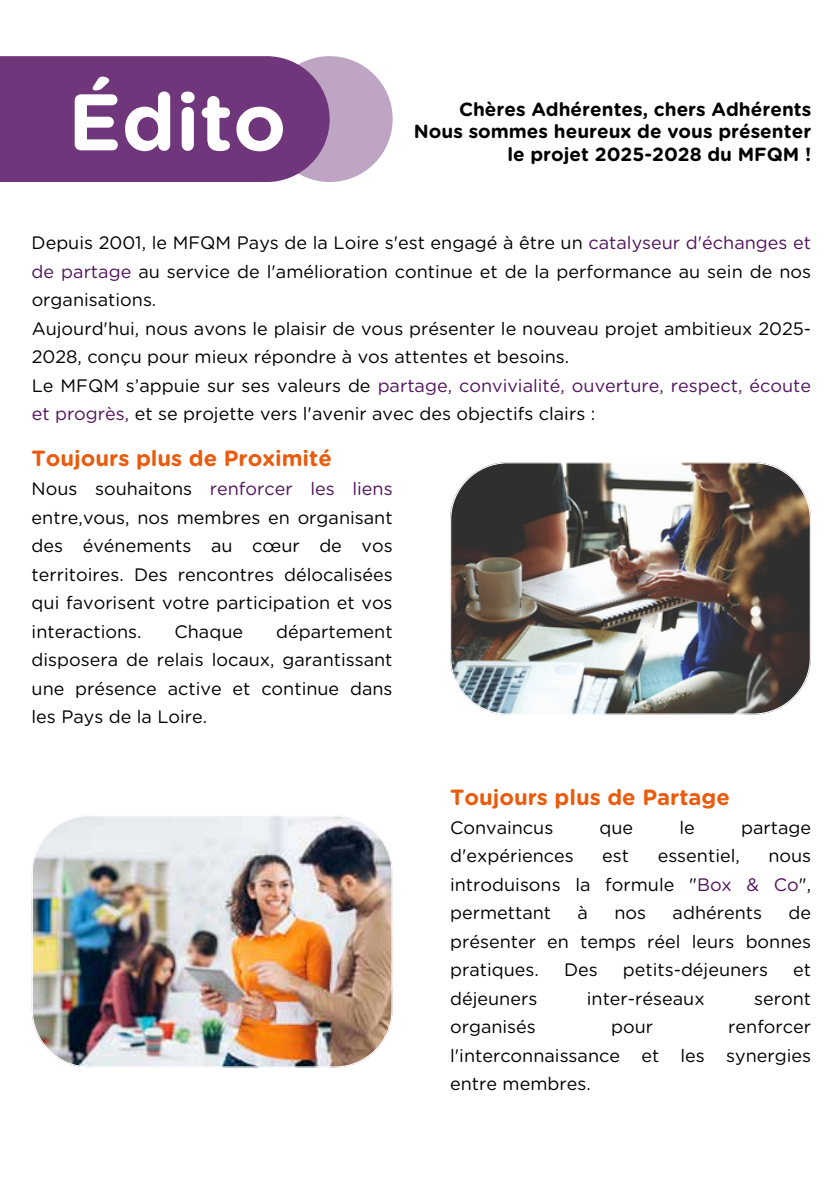
<style>
.page{position:relative;width:840px;height:1191px;background:#fff}
.page>*{position:absolute;margin:0;border:0;box-sizing:border-box;transform-origin:0 0}
.t1{font:700 80px "Gotham Rounded";color:#fff}
.t2{font:700 22px "Gotham Rounded";color:#ea5b0c}
.t3{font:700 19px/22.6px "Gotham Rounded";color:#000;text-align:right}
.t4{font:18px/28.4px "Gotham Rounded";color:#000;text-align:justify}
.s1{color:#50145c}
</style>
<div class="page">
<div style="left:266px;top:56px;width:126px;height:126px;background:#bfa5c4;border-radius:63px"></div>
<div style="left:0;top:56px;width:329px;height:126px;background:#70367c"></div>
<img style="left:450px;top:462px;width:360px;height:252px">
<img style="left:32px;top:816px;width:360px;height:251px">
<h1 class="t1" style="left:68px;top:63px;width:220px">Édito</h1>
<p class="t3" style="left:413px;top:97px;width:398px">Chères Adhérentes, chers Adhérents<br>Nous sommes heureux de vous présenter</p>
<p class="t3" style="left:507px;top:142px;width:305px">le projet 2025-2028 du MFQM !</p>
<p class="t4" style="left:32px;top:227px;width:780px;text-align:left">Depuis 2001, le MFQM Pays de la Loire s'est engagé à être un <span class="s1">catalyseur d'échanges et de partage</span> au service de l'amélioration continue et de la performance au sein de nos organisations.<br>Aujourd'hui, nous avons le plaisir de vous présenter le nouveau projet ambitieux 2025- 2028, conçu pour mieux répondre à vos attentes et besoins.<br>Le MFQM s’appuie sur ses valeurs de <span class="s1">partage, convivialité, ouverture, respect, écoute et progrès,</span> et se projette vers l'avenir avec des objectifs clairs :</p>
<p class="t2" style="left:32px;top:442px;width:301px">Toujours plus de Proximité</p>
<p class="t4" style="left:32px;top:473px;width:362px">Nous souhaitons <span class="s1">renforcer les liens </span>entre,vous, nos membres en organisant des événements au cœur de vos territoires. Des rencontres délocalisées qui favorisent votre participation et vos interactions.</p>
<p class="t4" style="left:32px;top:616px;width:362px;text-indent:244px">département disposera de relais locaux, garantissant une présence active et continue dans les Pays de la Loire.</p>
<p class="t4" style="left:174px;top:616px;width:70px">Chaque</p>
<p class="t2" style="left:450px;top:781px;width:281px">Toujours plus de Partage</p>
<p class="t4" style="left:450px;top:812px;width:105px">Convaincus</p>
<p class="t4" style="left:599px;top:812px;width:35px">que</p>
<p class="t4" style="left:679px;top:812px;width:17px">le</p>
<p class="t4" style="left:740px;top:812px;width:71px">partage</p>
<p class="t4" style="left:450px;top:840px;width:125px">d'expériences</p>
<p class="t4" style="left:602px;top:840px;width:28px">est</p>
<p class="t4" style="left:657px;top:840px;width:84px">essentiel,</p>
<p class="t4" style="left:450px;top:840px;width:362px;text-indent:318px">nous introduisons la formule "<span class="s1">Box &amp; Co</span>", permettant</p>
<p class="t4" style="left:450px;top:897px;width:362px;text-indent:338px">de présenter en temps réel leurs bonnes pratiques.</p>
<p class="t4" style="left:577px;top:897px;width:12px">à</p>
<p class="t4" style="left:614px;top:897px;width:33px">nos</p>
<p class="t4" style="left:672px;top:897px;width:91px">adhérents</p>
<p class="t4" style="left:563px;top:954px;width:35px">Des</p>
<p class="t4" style="left:622px;top:954px;width:147px">petits-déjeuners</p>
<p class="t4" style="left:792px;top:954px;width:19px">et</p>
<p class="t4" style="left:450px;top:983px;width:89px">déjeuners</p>
<p class="t4" style="left:586px;top:983px;width:119px">inter-réseaux</p>
<p class="t4" style="left:753px;top:983px;width:58px">seront</p>
<p class="t4" style="left:450px;top:1011px;width:87px">organisés</p>
<p class="t4" style="left:610px;top:1011px;width:43px">pour</p>
<p class="t4" style="left:450px;top:1011px;width:362px;text-indent:278px">renforcer l'interconnaissance et les synergies entre membres.</p>
</div>
